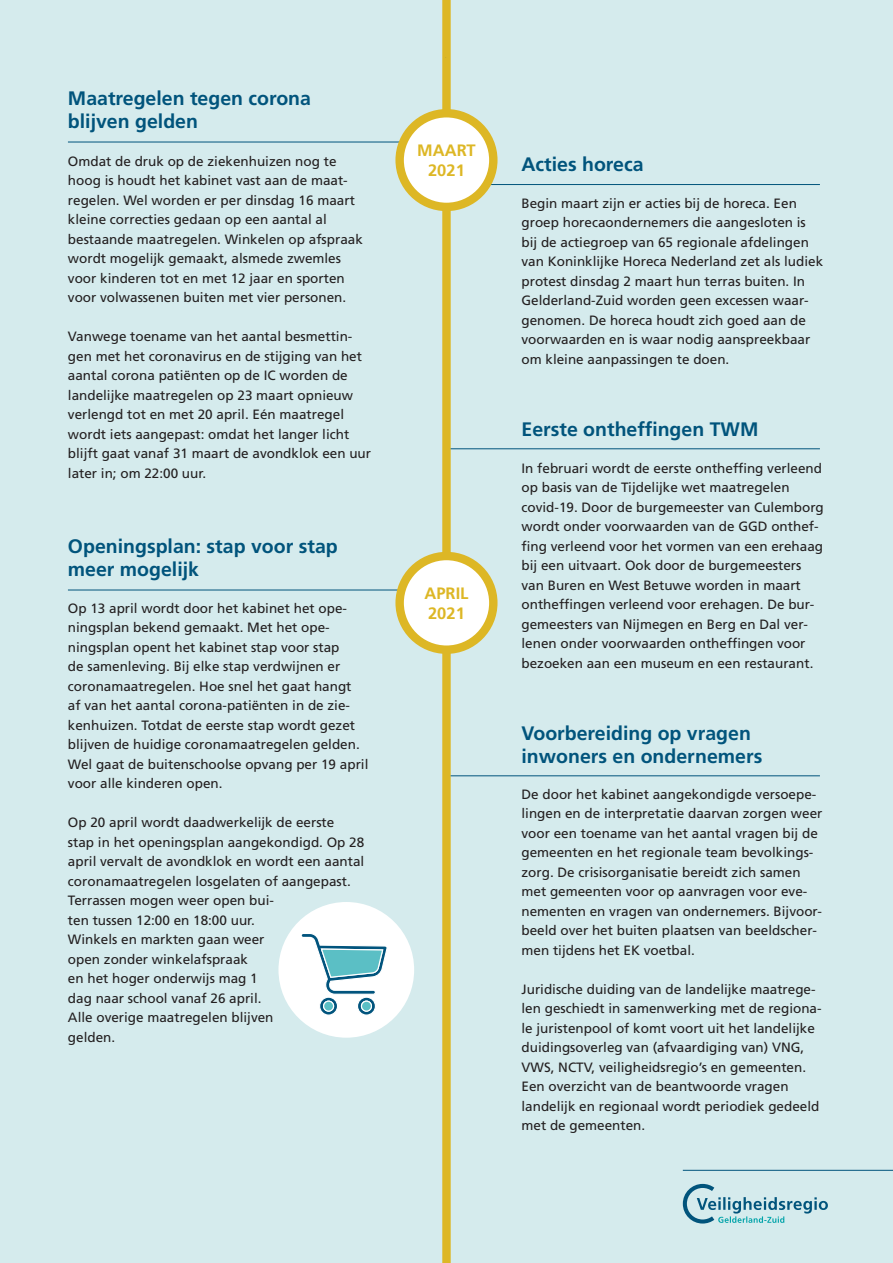
<style>
.page{position:relative;width:893px;height:1263px;background:#d5ebed}
.page>*{position:absolute;margin:0;border:0;box-sizing:border-box;transform-origin:0 0}
.t1{font:700 19.5px/23.4px "Frutiger LT Pro";color:#01547c}
.t2{font:700 16.5px/19.8px "Frutiger LT Pro";color:#ddb725;text-align:center}
.t3{font:13.5px/19.5px "Frutiger LT Pro";color:#231f20}
</style>
<div class="page">
<div style="left:442px;top:0;width:9px;height:1263px;background:#ddb725"></div>
<svg style="left:682px;top:1183px;width:146px;height:41px"></svg>
<hr style="left:683px;top:1170px;width:210px;height:1px;background:#01547c">
<hr style="left:68px;top:142px;width:387px;height:1px;background:#01547c">
<hr style="left:68px;top:590px;width:387px;height:1px;background:#01547c">
<div style="left:278px;top:902px;width:136px;height:136px;background:#fff;border-radius:50%"></div>
<svg style="left:301px;top:934px;width:86px;height:81px"></svg>
<hr style="left:451px;top:775px;width:369px;height:1px;background:#01547c">
<hr style="left:451px;top:448px;width:369px;height:1px;background:#01547c">
<hr style="left:451px;top:184px;width:369px;height:1px;background:#01547c">
<div style="left:400px;top:113px;width:93px;height:94px;background:#fff;border-radius:50%"></div>
<div style="left:395px;top:109px;width:102px;height:102px;border:8px solid #ddb725;border-radius:50%"></div>
<div style="left:400px;top:556px;width:93px;height:94px;background:#fff;border-radius:50%"></div>
<div style="left:395px;top:552px;width:102px;height:102px;border:8px solid #ddb725;border-radius:50%"></div>
<h1 class="t1" style="left:68px;top:88px;width:245px">Maatregelen tegen corona blijven gelden</h1>
<p class="t3" style="left:68px;top:152px;width:296px">Omdat de druk op de ziekenhuizen nog te hoog is houdt het kabinet vast aan de maat&shy;regelen. Wel worden er per dinsdag 16 maart kleine correcties gedaan op een aantal al bestaande maatregelen. Winkelen op afspraak wordt mogelijk gemaakt, alsmede zwemles voor kinderen tot en met 12 jaar en sporten voor volwassenen buiten met vier personen.</p>
<p class="t3" style="left:68px;top:328px;width:305px">Vanwege toename van het aantal besmettin&shy;gen met het coronavirus en de stijging van het aantal corona patiënten op de IC worden de landelijke maatregelen op 23 maart opnieuw verlengd tot en met 20 april. Eén maatregel wordt iets aangepast: omdat het langer licht blijft gaat vanaf 31 maart de avondklok een uur later in; om 22:00 uur.</p>
<h1 class="t1" style="left:68px;top:536px;width:271px">Openingsplan: stap voor stap meer mogelijk</h1>
<p class="t3" style="left:68px;top:599px;width:302px">Op 13 april wordt door het kabinet het ope&shy;ningsplan bekend gemaakt. Met het ope&shy;ningsplan opent het kabinet stap voor stap<br>de samenleving. Bij elke stap verdwijnen er coronamaatregelen. Hoe snel het gaat hangt<br>af van het aantal corona-patiënten in de zie&shy;kenhuizen. Totdat de eerste stap wordt gezet blijven de huidige coronamaatregelen gelden.<br>Wel gaat de buitenschoolse opvang per 19 april voor alle kinderen open.</p>
<p class="t3" style="left:68px;top:814px;width:298px">Op 20 april wordt daadwerkelijk de eerste<br>stap in het openingsplan aangekondigd. Op 28 april vervalt de avondklok en wordt een aantal coronamaatregelen losgelaten of aangepast.<br>Terrassen mogen weer open bui-<br>ten tussen 12:00 en 18:00 uur.<br>Winkels en markten gaan weer<br>open zonder winkelafspraak<br>en het hoger onderwijs mag 1<br>dag naar school vanaf 26 april.<br>Alle overige maatregelen blijven<br>gelden.</p>
<p class="t2" style="left:417px;top:142px;width:60px">MAART<br>2021</p>
<p class="t2" style="left:424px;top:585px;width:46px;text-align:left">APRIL<br>2021</p>
<h1 class="t1" style="left:521px;top:155px;width:124px">Acties horeca</h1>
<p class="t3" style="left:521px;top:194px;width:303px">Begin maart zijn er acties bij de horeca. Een groep horecaondernemers die aangesloten is bij de actiegroep van 65 regionale afdelingen van Koninklijke Horeca Nederland zet als ludiek protest dinsdag 2 maart hun terras buiten. In Gelderland-Zuid worden geen excessen waar&shy;genomen. De horeca houdt zich goed aan de voorwaarden en is waar nodig aanspreekbaar om kleine aanpassingen te doen.</p>
<h1 class="t1" style="left:521px;top:419px;width:238px">Eerste ontheffingen TWM</h1>
<p class="t3" style="left:521px;top:460px;width:304px">In februari wordt de eerste ontheffing verleend op basis van de Tijdelijke wet maatregelen covid-19. Door de burgemeester van Culemborg wordt onder voorwaarden van de GGD onthef&shy;fing verleend voor het vormen van een erehaag bij een uitvaart. Ook door de burgemeesters van Buren en West Betuwe worden in maart ontheffingen verleend voor erehagen. De bur&shy;gemeesters van Nijmegen en Berg en Dal ver&shy;lenen onder voorwaarden ontheffingen voor bezoeken aan een museum en een restaurant.</p>
<h1 class="t1" style="left:521px;top:723px;width:242px">Voorbereiding op vragen inwoners en ondernemers</h1>
<p class="t3" style="left:521px;top:786px;width:302px">De door het kabinet aangekondigde versoepe&shy;lingen en de interpretatie daarvan zorgen weer voor een toename van het aantal vragen bij de gemeenten en het regionale team bevolkings&shy;zorg. De crisisorganisatie bereidt zich samen met gemeenten voor op aanvragen voor eve&shy;nementen en vragen van ondernemers. Bijvoor&shy;beeld over het buiten plaatsen van beeldscher&shy;men tijdens het EK voetbal.</p>
<p class="t3" style="left:521px;top:981px;width:302px">Juridische duiding van de landelijke maatrege&shy;len geschiedt in samenwerking met de regiona&shy;le juristenpool of komt voort uit het landelijke duidingsoverleg van (afvaardiging van) VNG, VWS, NCTV, veiligheidsregio’s en gemeenten.<br>Een overzicht van de beantwoorde vragen landelijk en regionaal wordt periodiek gedeeld met de gemeenten.</p>
</div>
